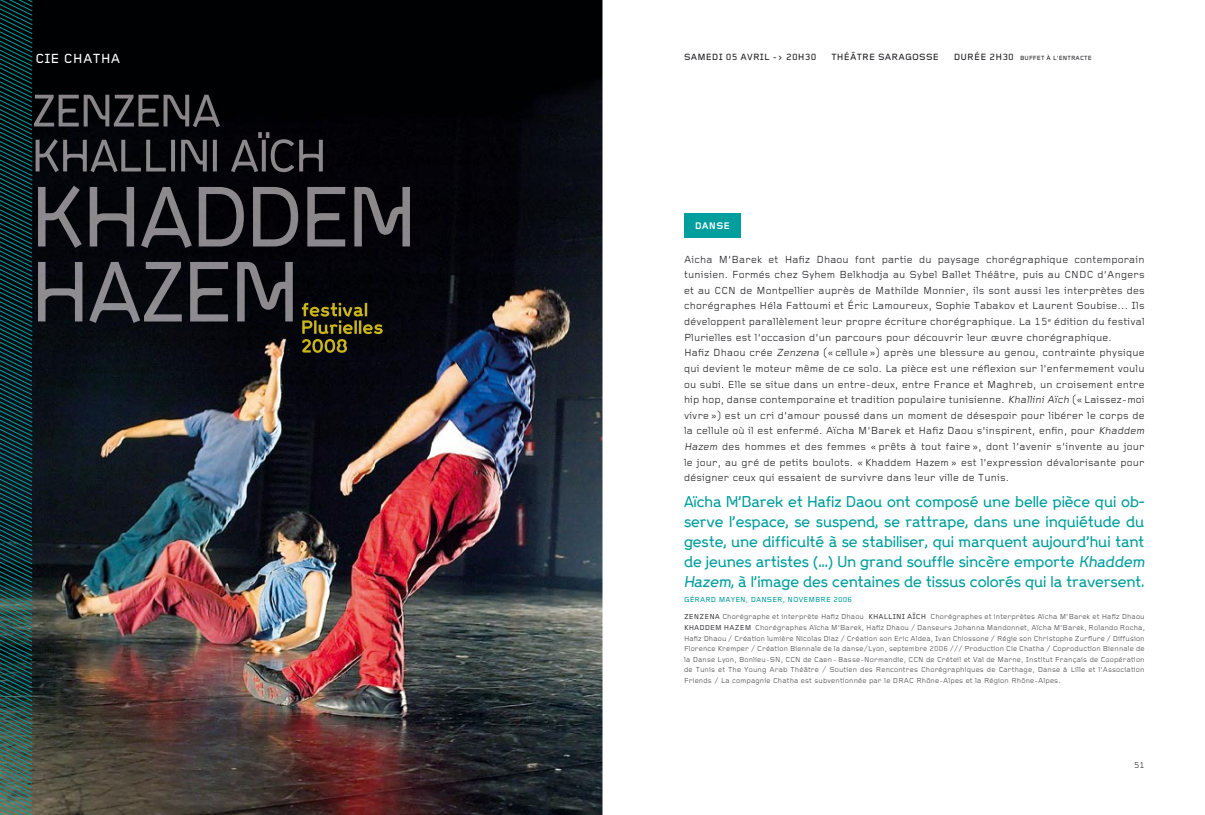
<style>
.page{position:relative;width:1205px;height:815px;background:#fff}
.page>*{position:absolute;margin:0;border:0;box-sizing:border-box;transform-origin:0 0}
.t1{font:500 13.75px/20px "Progress";letter-spacing:-.01em;color:#009f9d}
.t2{font:500 13.75px "Foundry Gridnik";letter-spacing:.015em;color:#fff}
.t3{font:10.62px/15.6px "Foundry Gridnik";letter-spacing:.015em;color:#1b1c20}
.t4{font:700 10px "Foundry Gridnik";letter-spacing:.015em;color:#fff}
.t5{font:500 9.38px "Foundry Gridnik";letter-spacing:.015em;color:#1b1c20}
.t6{font:8.75px "Foundry Gridnik";color:#1b1c20}
.t7{font:7.5px/10.6px "Foundry Gridnik";letter-spacing:.015em;color:#454247;text-align:justify}
.t8{font:500 7.5px "Foundry Gridnik";letter-spacing:.015em;color:#009f9d}
.t9{font:500 6.25px "Foundry Gridnik";letter-spacing:.015em;color:#1b1c20}
.s1{font-size:9.38px}
.s2{font-weight:500}
</style>
<div class="page">
<img style="left:33px;top:0;width:569px;height:815px">
<img style="left:34px;top:95px;width:187px;height:32px">
<img style="left:36px;top:132px;width:290px;height:40px">
<img style="left:38px;top:186px;width:378px;height:62px">
<img style="left:38px;top:262px;width:255px;height:61px">
<div style="left:684px;top:213px;width:57px;height:24px;background:#009f9d"></div>
<img style="left:302px;top:303px;width:66px;height:14px">
<img style="left:302px;top:320px;width:81px;height:14px">
<img style="left:302px;top:339px;width:45px;height:14px">
<svg style="left:0;top:0;width:33px;height:815px;background:#113a3a"></svg>
<p class="t2" style="left:35px;top:51px;width:86px">CIE CHATHA</p>
<p class="t5" style="left:684px;top:51px;width:134px">SAMEDI 05 AVRIL -&gt; 20H30</p>
<p class="t5" style="left:831px;top:51px;width:109px">THÉÂTRE SARAGOSSE</p>
<p class="t9" style="left:954px;top:54px;width:139px"><span class="s1">DURÉE 2H30</span> BUFFET À L’ENTRACTE</p>
<p class="t4" style="left:695px;top:220px;width:37px">DANSE</p>
<p class="t3" style="left:684px;top:252px;width:464px">Aicha M’Barek et Hafiz Dhaou font partie du paysage chorégraphique contemporain tunisien. Formés chez Syhem Belkhodja au Sybel Ballet Théâtre, puis au CNDC d’Angers et au CCN de Montpellier auprès de Mathilde Monnier, ils sont aussi les interprètes des chorégraphes Héla Fattoumi et Éric Lamoureux, Sophie Tabakov et Laurent Soubise… Ils développent parallèlement leur propre écriture chorégraphique. La 15<sup>e</sup> édition du festival Plurielles est l’occasion d’un parcours pour découvrir leur œuvre chorégraphique.<br>Hafiz Dhaou crée Zenzena (« cellule ») après une blessure au genou, contrainte physique qui devient le moteur même de ce solo. La pièce est une réflexion sur l’enfermement voulu ou subi. Elle se situe dans un entre-deux, entre France et Maghreb, un croisement entre hip hop, danse contemporaine et tradition populaire tunisienne. Khallini Aïch (« Laissez-moi vivre ») est un cri d’amour poussé dans un moment de désespoir pour libérer le corps de la cellule où il est enfermé. Aïcha M’Barek et Hafiz Daou s’inspirent, enfin, pour Khaddem Hazem des hommes et des femmes « prêts à tout faire », dont l’avenir s’invente au jour le jour, au gré de petits boulots. « Khaddem Hazem » est l’expression dévalorisante pour désigner ceux qui essaient de survivre dans leur ville de Tunis.</p>
<p class="t1" style="left:684px;top:491px;width:465px">Aïcha M’Barek et Hafiz Daou ont composé une belle pièce qui ob&shy;serve l’espace, se suspend, se rattrape, dans une inquiétude du geste, une difficulté à se stabiliser, qui marquent aujourd’hui tant de jeunes artistes (...) Un grand souffle sincère emporte Khaddem Hazem, à l’image des centaines de tissus colorés qui la traversent.</p>
<p class="t8" style="left:684px;top:595px;width:169px">GÉRARD MAYEN, DANSER, NOVEMBRE 2006</p>
<p class="t7" style="left:684px;top:612px;width:462px"><span class="s2">ZENZENA</span> Chorégraphe et interprète Hafiz Dhaou <span class="s2">KHALLINI AÏCH</span> Chorégraphes et interprètes Aïcha M’Barek et Hafiz Dhaou <span class="s2">KHADDEM HAZEM</span> Chorégraphes Aïcha M’Barek, Hafiz Dhaou / Danseurs Johanna Mandonnet, Aïcha M’Barek, Rolando Rocha, Hafiz Dhaou / Création lumière Nicolas Diaz / Création son Eric Aldea, Ivan Chiossone / Régie son Christophe Zurflure / Diffusion Florence Kremper / Création Biennale de la danse/Lyon, septembre 2006 /// Production Cie Chatha / Coproduction Biennale de la Danse Lyon, Bonlieu-SN, CCN de Caen - Basse-Normandie, CCN de Créteil et Val de Marne, Institut Français de Coopération de Tunis et The Young Arab Théâtre / Soutien des Rencontres Chorégraphiques de Carthage, Danse à Lille et l’Association Friends / La compagnie Chatha est subventionnée par le DRAC Rhône-Alpes et la Région Rhône-Alpes.</p>
<p class="t6" style="left:1134px;top:760px;width:12px">51</p>
</div>
